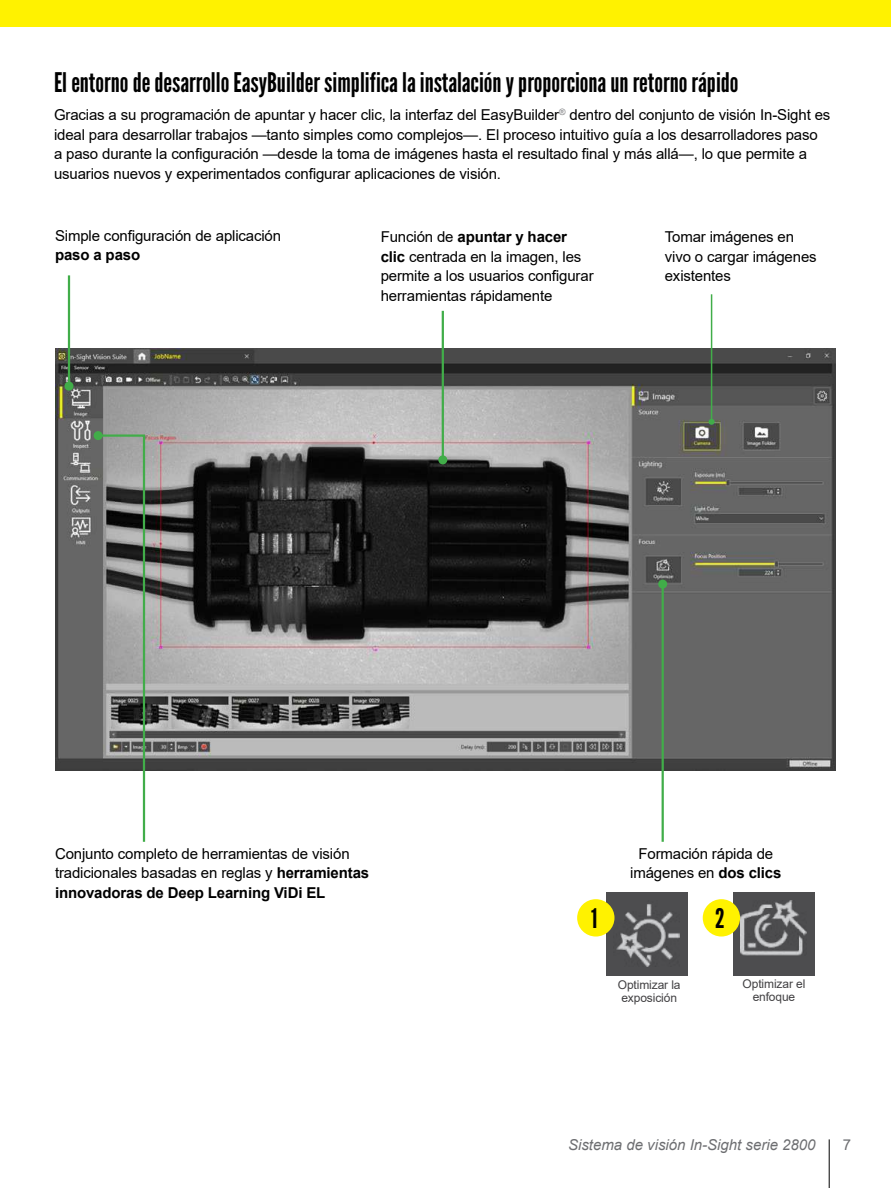
<style>
.page{position:relative;width:891px;height:1188px;background:#fff}
.page>*{position:absolute;margin:0;border:0;box-sizing:border-box;transform-origin:0 0}
.t1{font:27px "League Gothic";color:#000}
.t2{font:15px/19.5px "Arial";letter-spacing:-.01em;color:#000}
.t3{font:italic 15px "Arial";color:#6d6e71}
.t4{font:700 15px "Arial";letter-spacing:-.01em;color:#000}
.t5{font:15px "Arial";color:#6d6e71}
.t6{font:12px/13.5px "Arial";letter-spacing:-.01em;color:#414042}
.s1{font-weight:700}
</style>
<div class="page">
<img style="left:55px;top:348px;width:781px;height:423px">
<hr style="left:711px;top:294px;width:1px;height:128px;background:#41ad49">
<svg style="left:709px;top:419px;width:6px;height:6px"></svg>
<hr style="left:68px;top:275px;width:2px;height:111px;background:#41ad49">
<div style="left:64px;top:382px;width:10px;height:9px;background:#41ad49;border-radius:50%"></div>
<hr style="left:442px;top:311px;width:2px;height:149px;background:#41ad49">
<div style="left:438px;top:455px;width:9px;height:9px;background:#41ad49;border-radius:50%"></div>
<hr style="left:662px;top:584px;width:2px;height:258px;background:#41ad49">
<div style="left:658px;top:580px;width:9px;height:9px;background:#41ad49;border-radius:50%"></div>
<svg style="left:96px;top:433px;width:50px;height:409px"></svg>
<div style="left:94px;top:431px;width:9px;height:9px;background:#41ad49;border-radius:50%"></div>
<div style="left:607px;top:892px;width:81px;height:83px;background:#4d4d4f"></div>
<img style="left:616px;top:904px;width:64px;height:62px">
<div style="left:733px;top:892px;width:82px;height:83px;background:#4d4d4f"></div>
<img style="left:741px;top:900px;width:66px;height:56px">
<div style="left:703px;top:899px;width:37px;height:38px;background:#fff200;border-radius:50%"></div>
<div style="left:577px;top:899px;width:38px;height:38px;background:#fff200;border-radius:50%"></div>
<hr style="left:829px;top:1139px;width:1px;height:49px;background:#000">
<div style="left:0;top:0;width:891px;height:27px;background:#fff200"></div>
<h1 class="t1" style="left:54px;top:66px;width:686px">El entorno de desarrollo EasyBuilder simplifica la instalación y proporciona un retorno rápido</h1>
<p class="t2" style="left:54px;top:105px;width:778px">Gracias a su programación de apuntar y hacer clic, la interfaz del EasyBuilder<sup>®</sup> dentro del conjunto de visión In-Sight es ideal para desarrollar trabajos —tanto simples como complejos—. El proceso intuitivo guía a los desarrolladores paso<br>a paso durante la configuración —desde la toma de imágenes hasta el resultado final y más allá—, lo que permite a usuarios nuevos y experimentados configurar aplicaciones de visión.</p>
<p class="t2" style="left:55px;top:226px;width:228px">Simple configuración de aplicación</p>
<p class="t4" style="left:55px;top:245px;width:87px">paso a paso</p>
<p class="t2" style="left:381px;top:227px;width:214px">Función de <span class="s1">apuntar y hacer clic</span> centrada en la imagen, les permite a los usuarios configurar herramientas rápidamente</p>
<p class="t2" style="left:665px;top:227px;width:153px">Tomar imágenes en vivo o cargar imágenes existentes</p>
<p class="t2" style="left:55px;top:844px;width:316px">Conjunto completo de herramientas de visión tradicionales basadas en reglas y <span class="s1">herramientas innovadoras de Deep Learning ViDi EL</span></p>
<p class="t2" style="left:630px;top:844px;width:153px;text-align:center">Formación rápida de imágenes en <span class="s1">dos clics</span></p>
<h1 class="t1" style="left:591px;top:902px;width:8px">1</h1>
<h1 class="t1" style="left:715px;top:902px;width:11px">2</h1>
<p class="t6" style="left:618px;top:978px;width:64px">Optimizar la exposición</p>
<p class="t6" style="left:743px;top:977px;width:64px;text-align:center">Optimizar el enfoque</p>
<p class="t3" style="left:568px;top:1135px;width:249px">Sistema de visión In-Sight serie 2800</p>
<p class="t5" style="left:843px;top:1135px;width:10px">7</p>
</div>
